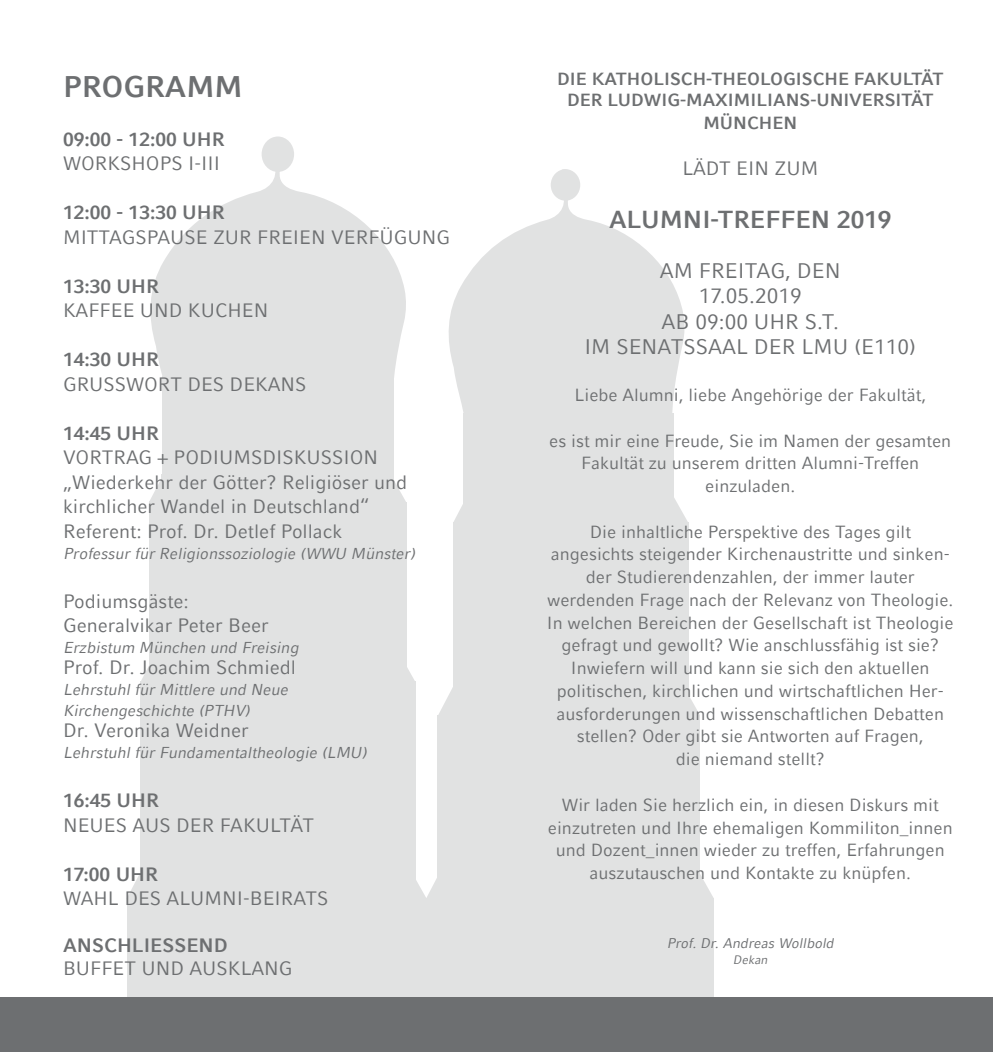
<style>
.page{position:relative;width:993px;height:1052px;background:#fff}
.page>*{position:absolute;margin:0;border:0;box-sizing:border-box;transform-origin:0 0}
.t1{font:700 29.75px "LMU Compatil Fact";color:#6d6f71}
.t2{font:700 24.5px "LMU Compatil Fact";color:#6d6f71}
.t3{font:21px "LMU Compatil Fact";color:#6d6f71}
.t4{font:19.25px/24.5px "LMU Compatil Fact";color:#6d6f71}
.t5{font:700 19.25px "LMU Compatil Fact";color:#6d6f71}
.t6{font:17.5px/22.8px "LMU Compatil Fact";color:#6d6f71;text-align:center}
.t7{font:700 17.5px/21px "LMU Compatil Fact";color:#6d6f71;text-align:center}
.t8{font:italic 15.75px "LMU Compatil Fact";color:#6d6f71}
.t9{font:italic 14px "LMU Compatil Fact";color:#6d6f71}
.t10{font:italic 12.25px "LMU Compatil Fact";color:#6d6f71}
</style>
<div class="page">
<svg style="left:150px;top:146px;width:256px;height:301px;fill:#e1e2e2"></svg>
<svg style="left:448px;top:170px;width:237px;height:294px;fill:#e1e2e2"></svg>
<div style="left:550px;top:169px;width:30px;height:32px;background:#e1e2e2;border-radius:50%"></div>
<div style="left:261px;top:136px;width:33px;height:36px;background:#e1e2e2;border-radius:50%"></div>
<div style="left:163px;top:376px;width:231px;height:263px;background:#e1e2e2"></div>
<div style="left:149px;top:502px;width:257px;height:263px;background:#e1e2e2"></div>
<div style="left:140px;top:681px;width:275px;height:263px;background:#e1e2e2"></div>
<div style="left:127px;top:898px;width:586px;height:151px;background:#e1e2e2"></div>
<div style="left:437px;top:715px;width:262px;height:262px;background:#e1e2e2"></div>
<div style="left:453px;top:522px;width:235px;height:262px;background:#e1e2e2"></div>
<div style="left:463px;top:413px;width:210px;height:263px;background:#e1e2e2"></div>
<svg style="left:394px;top:481px;width:12px;height:21px"></svg>
<svg style="left:406px;top:647px;width:9px;height:34px"></svg>
<svg style="left:699px;top:863px;width:14px;height:35px"></svg>
<svg style="left:688px;top:680px;width:11px;height:35px"></svg>
<svg style="left:673px;top:487px;width:14px;height:35px"></svg>
<svg style="left:149px;top:467px;width:14px;height:35px"></svg>
<svg style="left:454px;top:504px;width:9px;height:18px"></svg>
<svg style="left:141px;top:666px;width:8px;height:15px"></svg>
<svg style="left:438px;top:687px;width:15px;height:28px"></svg>
<svg style="left:127px;top:874px;width:13px;height:24px"></svg>
<svg style="left:415px;top:863px;width:22px;height:35px"></svg>
<div style="left:0;top:997px;width:992px;height:55px;background:#6d6f71"></div>
<p class="t1" style="left:63px;top:69px;width:181px">PROGRAMM</p>
<p class="t5" style="left:63px;top:128px;width:163px">09:00 - 12:00 UHR</p>
<p class="t4" style="left:63px;top:151px;width:158px">WORKSHOPS I-III</p>
<p class="t5" style="left:63px;top:201px;width:163px">12:00 - 13:30 UHR</p>
<p class="t4" style="left:63px;top:224px;width:388px">MITTAGSPAUSE ZUR FREIEN VERFÜGUNG</p>
<p class="t5" style="left:63px;top:275px;width:97px">13:30 UHR</p>
<p class="t4" style="left:63px;top:298px;width:207px">KAFFEE UND KUCHEN</p>
<p class="t5" style="left:63px;top:348px;width:97px">14:30 UHR</p>
<p class="t4" style="left:63px;top:371px;width:245px">GRUSSWORT DES DEKANS</p>
<p class="t5" style="left:63px;top:422px;width:97px">14:45 UHR</p>
<p class="t4" style="left:63px;top:445px;width:316px">VORTRAG + PODIUMSDISKUSSION</p>
<p class="t4" style="left:63px;top:469px;width:345px">„Wiederkehr der Götter? Religiöser und kirchlicher Wandel in Deutschland“</p>
<p class="t4" style="left:63px;top:518px;width:280px">Referent: Prof. Dr. Detlef Pollack</p>
<p class="t8" style="left:63px;top:544px;width:353px">Professur für Religionssoziologie (WWU Münster)</p>
<p class="t4" style="left:63px;top:588px;width:127px">Podiumsgäste:</p>
<p class="t4" style="left:63px;top:613px;width:207px">Generalvikar Peter Beer</p>
<p class="t8" style="left:63px;top:638px;width:237px">Erzbistum München und Freising</p>
<p class="t4" style="left:63px;top:655px;width:234px">Prof. Dr. Joachim Schmiedl</p>
<p class="t8" style="left:63px;top:680px;width:226px">Lehrstuhl für Mittlere und Neue</p>
<p class="t8" style="left:63px;top:701px;width:188px">Kirchengeschichte (PTHV)</p>
<p class="t4" style="left:63px;top:718px;width:187px">Dr. Veronika Weidner</p>
<p class="t8" style="left:63px;top:743px;width:305px">Lehrstuhl für Fundamentaltheologie (LMU)</p>
<p class="t5" style="left:63px;top:789px;width:97px">16:45 UHR</p>
<p class="t4" style="left:63px;top:812px;width:252px">NEUES AUS DER FAKULTÄT</p>
<p class="t5" style="left:63px;top:863px;width:96px">17:00 UHR</p>
<p class="t4" style="left:63px;top:886px;width:267px">WAHL DES ALUMNI-BEIRATS</p>
<p class="t5" style="left:63px;top:933px;width:166px">ANSCHLIESSEND</p>
<p class="t4" style="left:63px;top:955px;width:231px">BUFFET UND AUSKLANG</p>
<p class="t7" style="left:557px;top:68px;width:388px">DIE KATHOLISCH-THEOLOGISCHE FAKULTÄT<br>DER LUDWIG-MAXIMILIANS-UNIVERSITÄT</p>
<p class="t7" style="left:703px;top:112px;width:95px">MÜNCHEN</p>
<p class="t4" style="left:682px;top:156px;width:137px">LÄDT EIN ZUM</p>
<p class="t2" style="left:609px;top:205px;width:284px">ALUMNI-TREFFEN 2019</p>
<p class="t3" style="left:659px;top:259px;width:182px">AM FREITAG, DEN</p>
<p class="t3" style="left:698px;top:284px;width:104px">17.05.2019</p>
<p class="t3" style="left:661px;top:309px;width:179px">AB 09:00 UHR S.T.</p>
<p class="t3" style="left:584px;top:334px;width:333px">IM SENATSSAAL DER LMU (E110)</p>
<p class="t6" style="left:574px;top:383px;width:353px">Liebe Alumni, liebe Angehörige der Fakultät,</p>
<p class="t6" style="left:549px;top:429px;width:403px">es ist mir eine Freude, Sie im Namen der gesamten<br>Fakultät zu unserem dritten Alumni-Treffen</p>
<p class="t6" style="left:705px;top:474px;width:91px">einzuladen.</p>
<p class="t6" style="left:589px;top:520px;width:322px">Die inhaltliche Perspektive des Tages gilt</p>
<p class="t6" style="left:550px;top:543px;width:400px">angesichts steigender Kirchenaustritte und sinken&shy;der Studierendenzahlen, der immer lauter</p>
<p class="t6" style="left:546px;top:588px;width:408px">werdenden Frage nach der Relevanz von Theologie.<br>In welchen Bereichen der Gesellschaft ist Theologie gefragt und gewollt? Wie anschlussfähig ist sie?<br>Inwiefern will und kann sie sich den aktuellen</p>
<p class="t6" style="left:556px;top:679px;width:389px">politischen, kirchlichen und wirtschaftlichen Her&shy;ausforderungen und wissenschaftlichen Debatten stellen? Oder gibt sie Antworten auf Fragen,</p>
<p class="t6" style="left:675px;top:747px;width:150px">die niemand stellt?</p>
<p class="t6" style="left:547px;top:793px;width:406px">Wir laden Sie herzlich ein, in diesen Diskurs mit einzutreten und Ihre ehemaligen Kommiliton_innen und Dozent_innen wieder zu treffen, Erfahrungen auszutauschen und Kontakte zu knüpfen.</p>
<p class="t9" style="left:666px;top:935px;width:169px">Prof. Dr. Andreas Wollbold</p>
<p class="t10" style="left:732px;top:952px;width:36px">Dekan</p>
</div>
